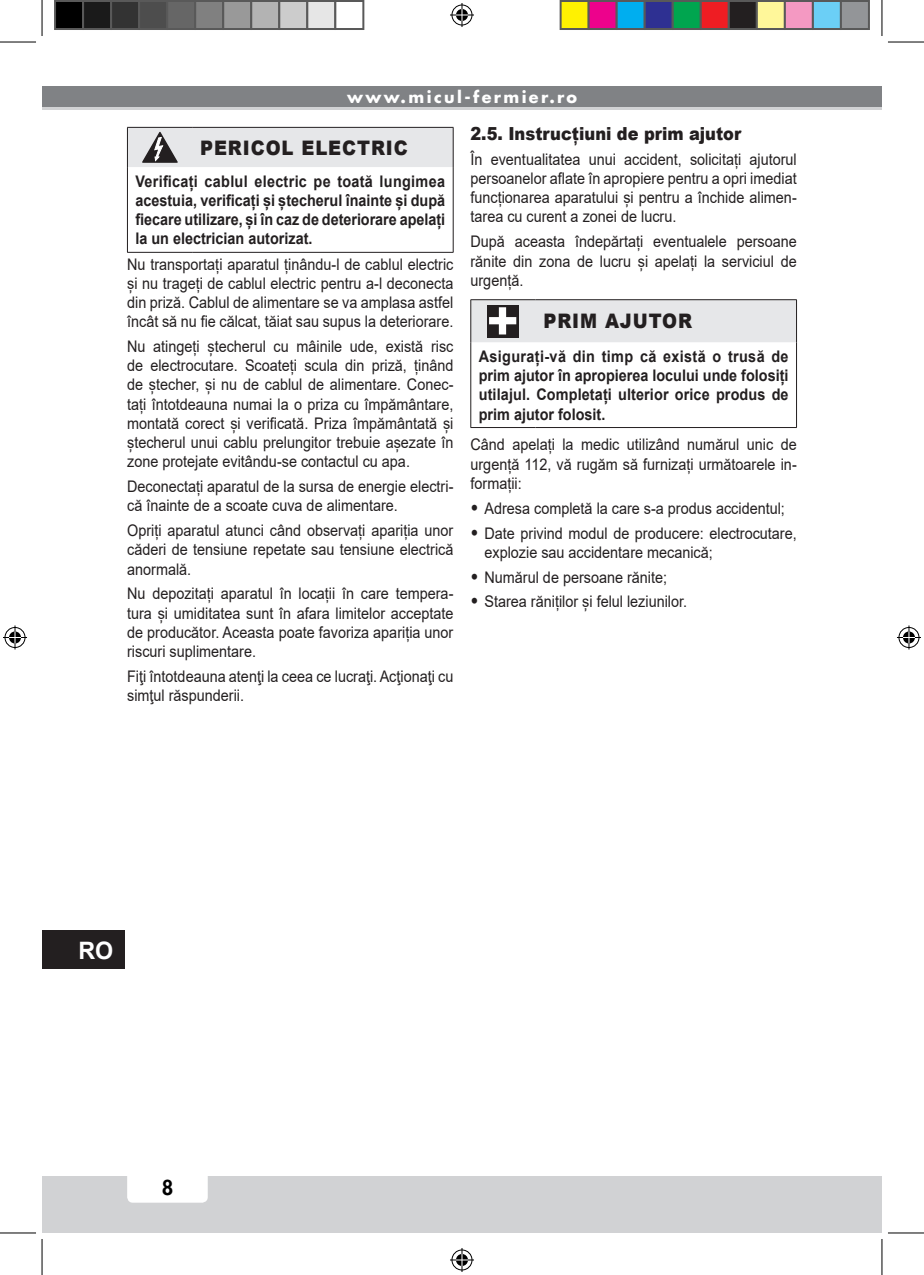
<style>
.page{position:relative;width:924px;height:1275px;background:#fff}
.page>*{position:absolute;margin:0;border:0;box-sizing:border-box;transform-origin:0 0}
.t1{font:700 24px "Arial";color:#fff}
.Attenzione_titolo{font:900 20px "Arial";letter-spacing:.05em;color:#231f20;scale:.9 1}
.t2{font:800 20px "Futura";color:#000}
.Sottotitolo{font:900 18px "Arial";color:#231f20;scale:.9 1}
.Testo_normale{font:16px/19.2px "Arial";color:#231f20;text-align:justify;scale:.9 1}
.Avvertimento{font:700 16px/19.2px "Arial";color:#231f20;text-align:justify;scale:.9 1}
.t3{font:700 16px "Futura";letter-spacing:.15em;color:#fff}
.s1{font-weight:900;font-size:18px}
</style>
<div class="page">
<div style="left:42px;top:1176px;width:839px;height:57px;background:#d1d2d4"></div>
<div style="left:127px;top:1162px;width:81px;height:40px;background:#fff;border-radius:6px"></div>
<div style="left:42px;top:86px;width:839px;height:24px;background:#808285"></div>
<hr style="left:42px;top:107px;width:839px;height:3px;background:#d1d2d4">
<div style="left:42px;top:930px;width:82px;height:39px;background:#231f20"></div>
<hr style="left:452px;top:167px;width:1px;height:85px;background:#231f20">
<hr style="left:127px;top:167px;width:1px;height:85px;background:#231f20">
<hr style="left:127px;top:252px;width:65px;height:1px;background:#231f20">
<hr style="left:192px;top:252px;width:261px;height:1px;background:#231f20">
<svg style="left:127px;top:127px;width:326px;height:40px;background:#d9dadc"></svg>
<hr style="left:795px;top:342px;width:1px;height:85px;background:#231f20">
<hr style="left:470px;top:299px;width:65px;height:1px;background:#231f20">
<hr style="left:535px;top:299px;width:261px;height:1px;background:#231f20">
<hr style="left:470px;top:342px;width:1px;height:85px;background:#231f20">
<hr style="left:470px;top:427px;width:65px;height:1px;background:#231f20">
<hr style="left:535px;top:427px;width:261px;height:1px;background:#231f20">
<svg style="left:470px;top:300px;width:326px;height:42px;background:#dadbdd"></svg>
<hr style="left:0;top:42px;width:36px;height:1px;background:#000">
<hr style="left:887px;top:42px;width:36px;height:1px;background:#000">
<hr style="left:0;top:1232px;width:36px;height:1px;background:#000">
<hr style="left:887px;top:1232px;width:36px;height:1px;background:#000">
<hr style="left:42px;top:0;width:1px;height:36px;background:#000">
<hr style="left:42px;top:1239px;width:1px;height:36px;background:#000">
<hr style="left:881px;top:0;width:1px;height:36px;background:#000">
<hr style="left:881px;top:1239px;width:1px;height:36px;background:#000">
<svg style="left:450px;top:3px;width:24px;height:24px"></svg>
<svg style="left:450px;top:1248px;width:24px;height:24px"></svg>
<svg style="left:3px;top:625px;width:24px;height:24px"></svg>
<svg style="left:897px;top:625px;width:23px;height:24px"></svg>
<div style="left:55px;top:1px;width:28px;height:28px;background:#000"></div>
<div style="left:54px;top:0;width:30px;height:30px;border:2px solid #595959"></div>
<div style="left:83px;top:1px;width:28px;height:28px;background:#1a1a1a"></div>
<div style="left:82px;top:0;width:30px;height:30px;border:2px solid #595959"></div>
<div style="left:111px;top:1px;width:28px;height:28px;background:#333"></div>
<div style="left:110px;top:0;width:30px;height:30px;border:2px solid #595959"></div>
<div style="left:139px;top:1px;width:28px;height:28px;background:#4d4d4d"></div>
<div style="left:138px;top:0;width:30px;height:30px;border:2px solid #595959"></div>
<div style="left:167px;top:1px;width:28px;height:28px;background:#666"></div>
<div style="left:166px;top:0;width:30px;height:30px;border:2px solid #595959"></div>
<div style="left:195px;top:1px;width:28px;height:28px;background:#808080"></div>
<div style="left:194px;top:0;width:30px;height:30px;border:2px solid #595959"></div>
<div style="left:223px;top:1px;width:28px;height:28px;background:#999"></div>
<div style="left:222px;top:0;width:30px;height:30px;border:2px solid #595959"></div>
<div style="left:251px;top:1px;width:28px;height:28px;background:#b3b3b3"></div>
<div style="left:250px;top:0;width:30px;height:30px;border:2px solid #595959"></div>
<div style="left:279px;top:1px;width:28px;height:28px;background:#ccc"></div>
<div style="left:278px;top:0;width:30px;height:30px;border:2px solid #595959"></div>
<div style="left:307px;top:1px;width:28px;height:28px;background:#e6e6e6"></div>
<div style="left:306px;top:0;width:30px;height:30px;border:2px solid #595959"></div>
<div style="left:334px;top:0;width:30px;height:30px;border:2px solid #595959"></div>
<div style="left:560px;top:1px;width:28px;height:28px;background:#fff101"></div>
<div style="left:559px;top:0;width:30px;height:30px;border:2px solid #595959"></div>
<div style="left:588px;top:1px;width:28px;height:28px;background:#ed028c"></div>
<div style="left:587px;top:0;width:30px;height:30px;border:2px solid #595959"></div>
<div style="left:616px;top:1px;width:28px;height:28px;background:#00aeef"></div>
<div style="left:615px;top:0;width:30px;height:30px;border:2px solid #595959"></div>
<div style="left:644px;top:1px;width:28px;height:28px;background:#2e3092"></div>
<div style="left:643px;top:0;width:30px;height:30px;border:2px solid #595959"></div>
<div style="left:672px;top:1px;width:28px;height:28px;background:#00a54f"></div>
<div style="left:671px;top:0;width:30px;height:30px;border:2px solid #595959"></div>
<div style="left:700px;top:1px;width:28px;height:28px;background:#ee1d23"></div>
<div style="left:699px;top:0;width:30px;height:30px;border:2px solid #595959"></div>
<div style="left:728px;top:1px;width:28px;height:28px;background:#231f20"></div>
<div style="left:727px;top:0;width:30px;height:30px;border:2px solid #595959"></div>
<div style="left:756px;top:1px;width:28px;height:28px;background:#fff79a"></div>
<div style="left:755px;top:0;width:30px;height:30px;border:2px solid #595959"></div>
<div style="left:784px;top:1px;width:28px;height:28px;background:#f499c2"></div>
<div style="left:783px;top:0;width:30px;height:30px;border:2px solid #595959"></div>
<div style="left:812px;top:1px;width:28px;height:28px;background:#6bcff6"></div>
<div style="left:811px;top:0;width:30px;height:30px;border:2px solid #595959"></div>
<div style="left:840px;top:1px;width:28px;height:28px;background:#939598"></div>
<div style="left:839px;top:0;width:30px;height:30px;border:2px solid #595959"></div>
<p class="t3" style="left:347px;top:86px;width:231px">www.micul-fermier.ro</p>
<p class="Attenzione_titolo" style="left:200px;top:133px;width:232px">PERICOL ELECTRIC</p>
<p class="Avvertimento" style="left:135px;top:172px;width:345px">Verificați cablul electric pe toată lungimea acestuia, verificați și ștecherul înainte și după fiecare utilizare, și în caz de deteriorare apelați la un electrician autorizat.</p>
<p class="Testo_normale" style="left:127px;top:254px;width:364px">Nu transportați aparatul ținându-l de cablul electric și nu trageți de cablul electric pentru a-l deconecta din priză. Cablul de alimentare se va amplasa astfel încât să nu fie călcat, tăiat sau supus la deteriorare.</p>
<p class="Testo_normale" style="left:127px;top:337px;width:364px">Nu atingeți ștecherul cu mâinile ude, există risc de electrocutare. Scoateți scula din priză, ținând de ștecher, și nu de cablul de alimentare. Conec&shy;tați întotdeauna numai la o priza cu împământare, montată corect și verificată. Priza împământată și ștecherul unui cablu prelungitor trebuie așezate în zone protejate evitându-se contactul cu apa.</p>
<p class="Testo_normale" style="left:127px;top:477px;width:364px">Deconectați aparatul de la sursa de energie electri&shy;că înainte de a scoate cuva de alimentare.</p>
<p class="Testo_normale" style="left:127px;top:521px;width:364px">Opriți aparatul atunci când observați apariția unor căderi de tensiune repetate sau tensiune electrică anormală.</p>
<p class="Testo_normale" style="left:127px;top:584px;width:364px">Nu depozitați aparatul în locații în care tempera&shy;tura și umiditatea sunt în afara limitelor acceptate de producător. Aceasta poate favoriza apariția unor riscuri suplimentare.</p>
<p class="Testo_normale" style="left:127px;top:666px;width:364px">Fiţi întotdeauna atenţi la ceea ce lucraţi. Acţionaţi cu simţul răspunderii.</p>
<p class="Sottotitolo" style="left:470px;top:120px;width:302px">2.5. Instrucțiuni de prim ajutor</p>
<p class="Testo_normale" style="left:470px;top:149px;width:364px">În eventualitatea unui accident, solicitați ajutorul persoanelor aflate în apropiere pentru a opri imediat funcționarea aparatului și pentru a închide alimen&shy;tarea cu curent a zonei de lucru.</p>
<p class="Testo_normale" style="left:470px;top:232px;width:364px">După aceasta îndepărtați eventualele persoane rănite din zona de lucru și apelați la serviciul de urgență.</p>
<p class="Attenzione_titolo" style="left:543px;top:307px;width:166px">PRIM AJUTOR</p>
<p class="Avvertimento" style="left:478px;top:347px;width:345px">Asigurați-vă din timp că există o trusă de prim ajutor în apropierea locului unde folosiți utilajul. Completați ulterior orice produs de prim ajutor folosit.</p>
<p class="Testo_normale" style="left:470px;top:435px;width:364px">Când apelați la medic utilizând numărul unic de urgență 112, vă rugăm să furnizați următoarele in&shy;formații:</p>
<p class="Testo_normale" style="left:470px;top:498px;width:351px"><span class="s1">•</span> Adresa completă la care s-a produs accidentul;</p>
<p class="Testo_normale" style="left:484px;top:523px;width:348px;text-indent:-14px"><span class="s1">•</span> Date privind modul de producere: electrocutare, explozie sau accidentare mecanică;</p>
<p class="Testo_normale" style="left:470px;top:567px;width:220px"><span class="s1">•</span> Numărul de persoane rănite;</p>
<p class="Testo_normale" style="left:470px;top:592px;width:242px"><span class="s1">•</span> Starea răniților și felul leziunilor.</p>
<h1 class="t1" style="left:78px;top:933px;width:36px">RO</h1>
<p class="t2" style="left:162px;top:1174px;width:13px">8</p>
</div>
